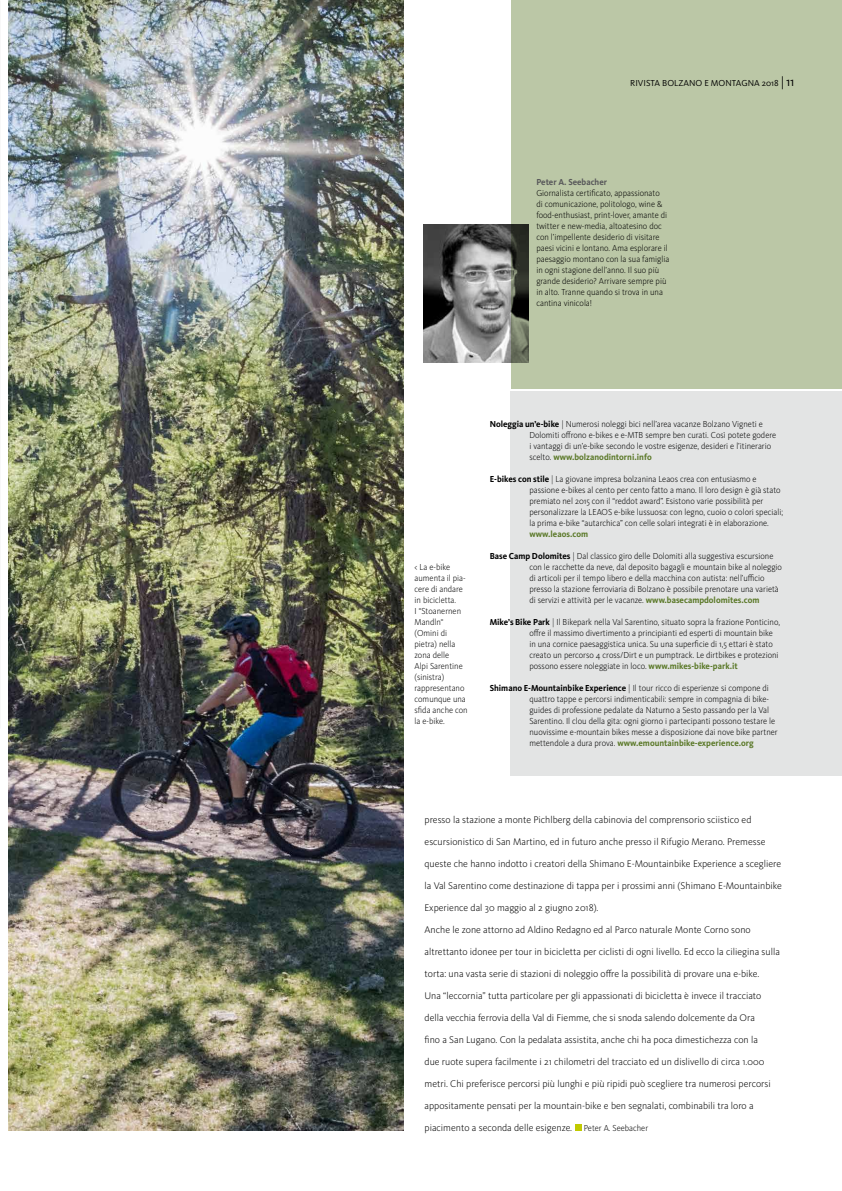
<style>
.page{position:relative;width:842px;height:1191px;background:#fff}
.page>*{position:absolute;margin:0;border:0;box-sizing:border-box;transform-origin:0 0}
.t1{font:300 10px "Kievit OT";color:#000}
.t2{font:300 9px/11px "Kievit OT";color:#000;scale:.95 1}
.t3{font:9px "Kievit OT";color:#000}
.t4{font:700 9px "Kievit OT";color:#58585a;scale:.95 1}
.t5{font:700 9px "Kievit OT";color:#5a7827;scale:.95 1}
.s1{font-size:13px}
.s2{font-weight:700}
.s3{font-weight:700;color:#5a7827}
.s4{font-size:9px}
</style>
<div class="page">
<img style="left:424px;top:225px;width:87px;height:137px">
<div style="left:511px;top:0;width:331px;height:388px;background:#bbc7a6"></div>
<div style="left:511px;top:391px;width:331px;height:384px;background:#e3e4e4"></div>
<img style="left:9px;top:0;width:394px;height:1130px">
<div style="left:574px;top:1124px;width:7px;height:7px;background:#c1ca00"></div>
<p class="t3" style="left:630px;top:77px;width:166px">RIVISTA BOLZANO E MONTAGNA 2018 <span class="s1">|11</span></p>
<p class="t4" style="left:536px;top:176px;width:76px">Peter A. Seebacher</p>
<p class="t2" style="left:536px;top:187px;width:142px">Giornalista certificato, appassionato<br>di comunicazione, politologo, wine &amp; food-enthusiast, print-lover, amante di twitter e new-media, altoatesino doc con l’impellente desiderio di visitare paesi vicini e lontano. Ama esplorare il paesaggio montano con la sua famiglia in ogni stagione dell’anno. Il suo più grande desiderio? Arrivare sempre più in alto. Tranne quando si trova in una cantina vinicola!</p>
<p class="t2" style="left:415px;top:561px;width:57px">&lt; La e-bike aumenta il pia&shy;cere di andare in bicicletta.<br>I “Stoanernen<br>Mandln“ (Omini di pietra) nella zona delle<br>Alpi Sarentine (sinistra) rappresentano comunque una sfida anche con la e-bike.</p>
<p class="t2" style="left:529px;top:418px;width:261px;text-indent:-40px"><span class="s2">Noleggia un’e-bike</span> | Numerosi noleggi bici nell’area vacanze Bolzano Vigneti e Dolomiti offrono e-bikes e e-MTB sempre ben curati. Così potete godere i vantaggi di un’e-bike secondo le vostre esigenze, desideri e l’itinerario scelto. <span class="s3">www.bolzanodintorni.info</span></p>
<p class="t2" style="left:529px;top:473px;width:268px;text-indent:-40px"><span class="s2">E-bikes con stile</span> | La giovane impresa bolzanina Leaos crea con entusiasmo e passione e-bikes al cento per cento fatto a mano. Il loro design è già stato premiato nel 2015 con il “reddot award”. Esistono varie possibilità per personalizzare la LEAOS e-bike lussuosa: con legno, cuoio o colori speciali; la prima e-bike “autarchica” con celle solari integrati è in elaborazione.</p>
<p class="t5" style="left:529px;top:528px;width:63px">www.leaos.com</p>
<p class="t2" style="left:529px;top:550px;width:267px;text-indent:-40px"><span class="s2">Base Camp Dolomites</span> | Dal classico giro delle Dolomiti alla suggestiva escursione con le racchette da neve, dal deposito bagagli e mountain bike al noleggio di articoli per il tempo libero e della macchina con autista: nell’ufficio presso la stazione ferroviaria di Bolzano è possibile prenotare una varietà di servizi e attività per le vacanze. <span class="s3">www.basecampdolomites.com</span></p>
<p class="t2" style="left:529px;top:616px;width:265px;text-indent:-40px"><span class="s2">Mike’s Bike Park</span> | Il Bikepark nella Val Sarentino, situato sopra la frazione Ponticino, offre il massimo divertimento a principianti ed esperti di mountain bike in una cornice paesaggistica unica. Su una superficie di 1,5 ettari è stato creato un percorso 4 cross/Dirt e un pumptrack. Le dirtbikes e protezioni possono essere noleggiate in loco. <span class="s3">www.mikes-bike-park.it</span></p>
<p class="t2" style="left:529px;top:682px;width:263px;text-indent:-40px"><span class="s2">Shimano E-Mountainbike Experience</span> | Il tour ricco di esperienze si compone di quattro tappe e percorsi indimenticabili: sempre in compagnia di bike&shy;guides di professione pedalate da Naturno a Sesto passando per la Val Sarentino. Il clou della gita: ogni giorno i partecipanti possono testare le nuovissime e-mountain bikes messe a disposizione dai nove bike partner mettendole a dura prova. <span class="s3">www.emountainbike-experience.org</span></p>
<p class="t1" style="left:425px;top:814px;width:328px">presso la stazione a monte Pichlberg della cabinovia del comprensorio sciistico ed</p>
<p class="t1" style="left:425px;top:836px;width:342px">escursionistico di San Martino, ed in futuro anche presso il Rifugio Merano. Premesse</p>
<p class="t1" style="left:425px;top:858px;width:358px">queste che hanno indotto i creatori della Shimano E-Mountainbike Experience a scegliere</p>
<p class="t1" style="left:425px;top:880px;width:359px">la Val Sarentino come destinazione di tappa per i prossimi anni (Shimano E-Mountainbike</p>
<p class="t1" style="left:425px;top:902px;width:175px">Experience dal 30 maggio al 2 giugno 2018).</p>
<p class="t1" style="left:425px;top:924px;width:328px">Anche le zone attorno ad Aldino Redagno ed al Parco naturale Monte Corno sono</p>
<p class="t1" style="left:425px;top:946px;width:357px">altrettanto idonee per tour in bicicletta per ciclisti di ogni livello. Ed ecco la ciliegina sulla</p>
<p class="t1" style="left:425px;top:968px;width:336px">torta: una vasta serie di stazioni di noleggio offre la possibilità di provare una e-bike.</p>
<p class="t1" style="left:425px;top:990px;width:338px">Una “leccornia” tutta particolare per gli appassionati di bicicletta è invece il tracciato</p>
<p class="t1" style="left:425px;top:1012px;width:332px">della vecchia ferrovia della Val di Fiemme, che si snoda salendo dolcemente da Ora</p>
<p class="t1" style="left:425px;top:1034px;width:335px">fino a San Lugano. Con la pedalata assistita, anche chi ha poca dimestichezza con la</p>
<p class="t1" style="left:425px;top:1056px;width:341px">due ruote supera facilmente i 21 chilometri del tracciato ed un dislivello di circa 1.000</p>
<p class="t1" style="left:425px;top:1078px;width:348px">metri. Chi preferisce percorsi più lunghi e più ripidi può scegliere tra numerosi percorsi</p>
<p class="t1" style="left:425px;top:1100px;width:331px">appositamente pensati per la mountain-bike e ben segnalati, combinabili tra loro a</p>
<p class="t1" style="left:425px;top:1122px;width:225px">piacimento a seconda delle esigenze. <span class="s4">Peter A. Seebacher</span></p>
</div>
